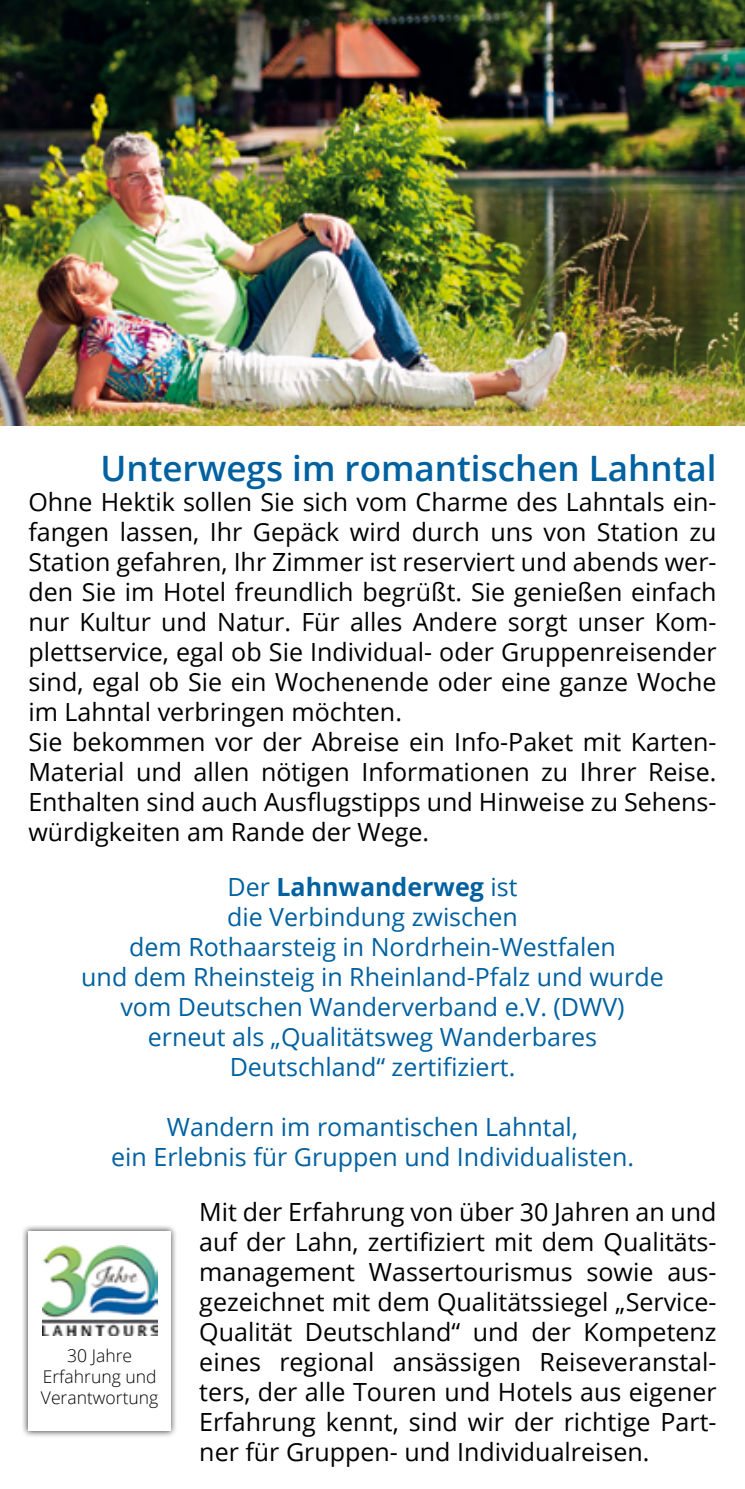
<style>
.page{position:relative;width:745px;height:1489px;background:#fff}
.page>*{position:absolute;margin:0;border:0;box-sizing:border-box;transform-origin:0 0}
.t1{font:600 35px "Open Sans";color:#0061a1}
.t2{font:25px/30px "Open Sans";color:#000;text-align:justify}
.t3{font:25px/30px "Open Sans";color:#0061a1;text-align:center}
.t4{font:300 17.5px/21px "Open Sans";color:#000;text-align:center}
.s1{font-weight:700}
</style>
<div class="page">
<div style="left:22px;top:1224px;width:155px;height:212px;background:#000;opacity:.75"></div>
<div style="left:28px;top:1231px;width:143px;height:199px;background:#fff"></div>
<img style="left:42px;top:1245px;width:115px;height:90px">
<img style="left:28px;top:0;width:716px;height:425px">
<img style="left:0;top:0;width:28px;height:425px">
<h1 class="t1" style="left:100px;top:444px;width:617px">Unterwegs im romantischen Lahntal</h1>
<p class="t2" style="left:28px;top:486px;width:689px;text-align:left">Ohne Hektik sollen Sie sich vom Charme des Lahntals ein&shy;fangen lassen, Ihr Gepäck wird durch uns von Station zu Station gefahren, Ihr Zimmer ist reserviert und abends wer&shy;den Sie im Hotel freundlich begrüßt. Sie genießen einfach nur Kultur und Natur. Für alles Andere sorgt unser Kom&shy;plettservice, egal ob Sie Individual- oder Gruppenreisender sind, egal ob Sie ein Wochenende oder eine ganze Woche im Lahntal verbringen möchten.<br>Sie bekommen vor der Abreise ein Info-Paket mit Karten-Material und allen nötigen Informationen zu Ihrer Reise.<br>Enthalten sind auch Ausflugstipps und Hinweise zu Sehens&shy;würdigkeiten am Rande der Wege.</p>
<p class="t3" style="left:81px;top:870px;width:583px">Der <span class="s1">Lahnwanderweg</span> ist<br>die Verbindung zwischen<br>dem Rothaarsteig in Nordrhein-Westfalen<br>und dem Rheinsteig in Rheinland-Pfalz und wurde vom Deutschen Wanderverband e.V. (DWV) erneut als „Qualitätsweg Wanderbares Deutschland“ zertifiziert.</p>
<p class="t3" style="left:111px;top:1110px;width:524px">Wandern im romantischen Lahntal,<br>ein Erlebnis für Gruppen und Individualisten.</p>
<p class="t4" style="left:41px;top:1344px;width:119px">30 Jahre<br>Erfahrung und<br>Verantwortung</p>
<p class="t2" style="left:199px;top:1195px;width:518px">Mit der Erfahrung von über 30 Jahren an und auf der Lahn, zertifiziert mit dem Qualitäts&shy;management Wassertourismus sowie aus&shy;gezeichnet mit dem Qualitätssiegel „Service-Qualität Deutschland“ und der Kompetenz eines regional ansässigen Reiseveranstal&shy;ters, der alle Touren und Hotels aus eigener Erfahrung kennt, sind wir der richtige Part&shy;ner für Gruppen- und Individualreisen.</p>
</div>
